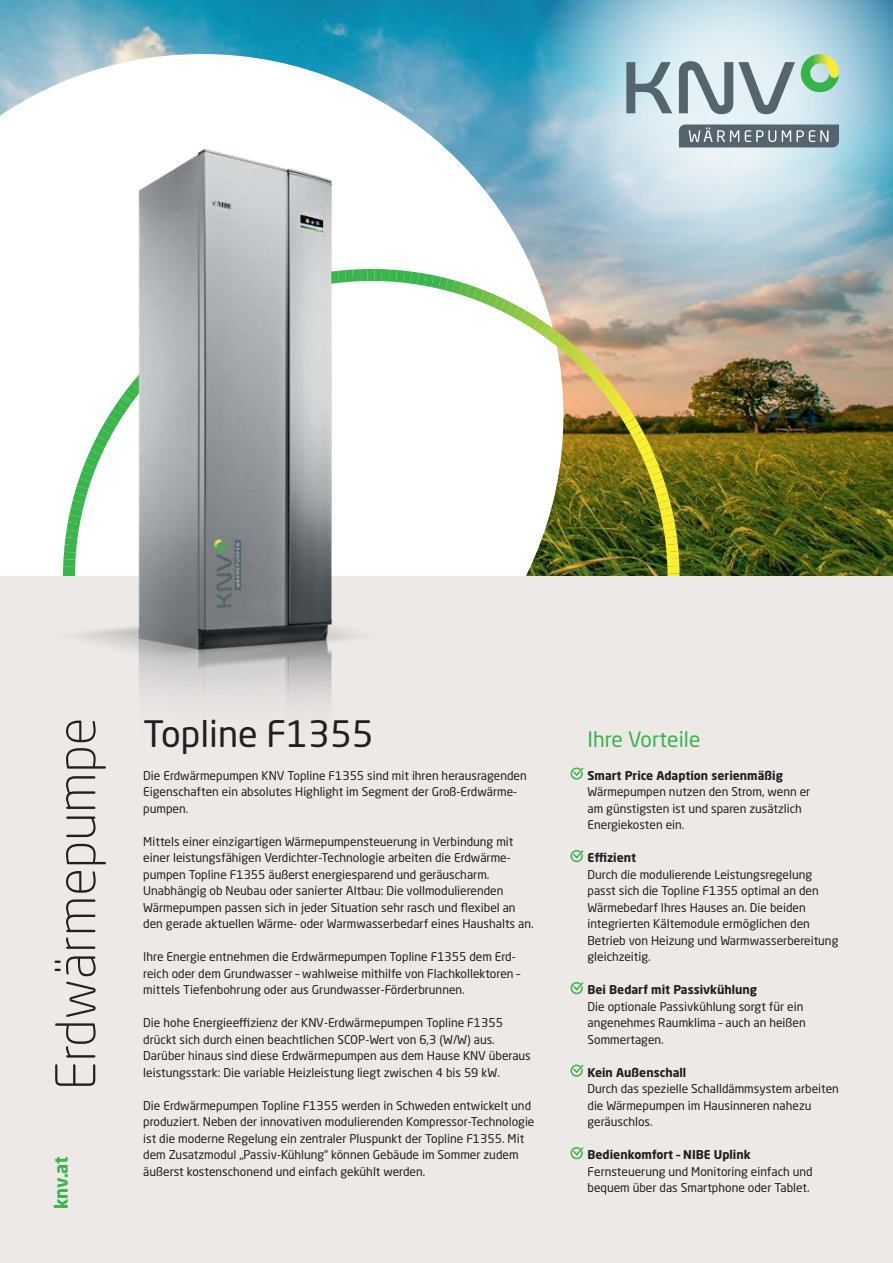
<style>
.page{position:relative;width:893px;height:1263px;background:#fff}
.page>*{position:absolute;margin:0;border:0;box-sizing:border-box;transform-origin:0 0}
.t1{font:300 54px "Neo Sans W1 G";color:#221f1f}
.t2{font:36px "Neo Sans W1 G";color:#221f1f}
.t3{font:21px "Neo Sans W1 G";color:#39b44b}
.t4{font:700 18px "Neo Sans W1 G";color:#39b44b}
.t5{font:12px/16.5px "Neo Sans W1 G";color:#221f1f}
.t6{font:700 12px "Neo Sans W1 G";color:#221f1f}
</style>
<div class="page">
<img style="left:0;top:0;width:893px;height:576px">
<svg style="left:0;top:54px;width:563px;height:522px"></svg>
<svg style="left:658px;top:500px;width:22px;height:76px"></svg>
<img style="left:656px;top:493px;width:14px;height:10px">
<img style="left:654px;top:486px;width:14px;height:10px">
<img style="left:652px;top:479px;width:14px;height:10px">
<svg style="left:650px;top:472px;width:13px;height:11px"></svg>
<img style="left:647px;top:465px;width:14px;height:11px">
<img style="left:644px;top:458px;width:14px;height:11px">
<img style="left:642px;top:451px;width:14px;height:12px">
<svg style="left:639px;top:444px;width:13px;height:12px"></svg>
<img style="left:635px;top:438px;width:14px;height:12px">
<img style="left:632px;top:431px;width:14px;height:12px">
<img style="left:629px;top:424px;width:14px;height:13px">
<img style="left:625px;top:418px;width:14px;height:12px">
<img style="left:621px;top:412px;width:14px;height:12px">
<img style="left:617px;top:405px;width:14px;height:13px">
<img style="left:613px;top:399px;width:14px;height:13px">
<img style="left:609px;top:393px;width:14px;height:13px">
<img style="left:604px;top:387px;width:14px;height:13px">
<img style="left:600px;top:381px;width:14px;height:13px">
<img style="left:595px;top:375px;width:14px;height:14px">
<img style="left:590px;top:369px;width:14px;height:14px">
<img style="left:585px;top:364px;width:14px;height:14px">
<img style="left:580px;top:358px;width:14px;height:14px">
<img style="left:574px;top:353px;width:14px;height:14px">
<img style="left:569px;top:348px;width:14px;height:14px">
<img style="left:563px;top:342px;width:14px;height:15px">
<img style="left:557px;top:337px;width:14px;height:15px">
<img style="left:551px;top:333px;width:14px;height:14px">
<svg style="left:539px;top:323px;width:20px;height:19px"></svg>
<img style="left:533px;top:319px;width:13px;height:14px">
<img style="left:526px;top:315px;width:13px;height:14px">
<img style="left:520px;top:311px;width:13px;height:14px">
<img style="left:513px;top:307px;width:13px;height:14px">
<img style="left:507px;top:303px;width:12px;height:14px">
<img style="left:500px;top:300px;width:12px;height:14px">
<img style="left:493px;top:296px;width:12px;height:14px">
<img style="left:487px;top:293px;width:11px;height:14px">
<img style="left:480px;top:290px;width:11px;height:14px">
<img style="left:473px;top:288px;width:11px;height:14px">
<img style="left:466px;top:285px;width:11px;height:14px">
<img style="left:463px;top:283px;width:7px;height:14px">
<svg style="left:430px;top:269px;width:33px;height:32px"></svg>
<div style="left:0;top:576px;width:893px;height:687px;background:#ede9e7"></div>
<svg style="left:570px;top:767px;width:14px;height:13px"></svg>
<svg style="left:570px;top:850px;width:14px;height:13px"></svg>
<svg style="left:570px;top:982px;width:14px;height:13px"></svg>
<svg style="left:570px;top:1064px;width:14px;height:13px"></svg>
<svg style="left:570px;top:1147px;width:14px;height:13px"></svg>
<img style="left:51px;top:136px;width:379px;height:575px">
<svg style="left:526px;top:0;width:367px;height:308px"></svg>
<svg style="left:626px;top:62px;width:46px;height:51px"></svg>
<svg style="left:679px;top:61px;width:116px;height:53px"></svg>
<svg style="left:679px;top:124px;width:160px;height:23px"></svg>
<img style="left:801px;top:54px;width:38px;height:14px">
<svg style="left:801px;top:68px;width:38px;height:24px"></svg>
<h1 class="t1" style="left:55px;top:1090px;width:374px;rotate:-90deg">Erdwärmepumpe</h1>
<h3 class="t4" style="left:54px;top:1209px;width:54px;rotate:-90deg">knv.at</h3>
<h2 class="t2" style="left:143px;top:713px;width:232px">Topline F1355</h2>
<p class="t5" style="left:143px;top:767px;width:385px">Die Erdwärmepumpen KNV Topline F1355 sind mit ihren herausragenden<br>Eigenschaften ein absolutes Highlight im Segment der Groß-Erdwärme&shy;pumpen.</p>
<p class="t5" style="left:143px;top:833px;width:392px">Mittels einer einzigartigen Wärmepumpensteuerung in Verbindung mit einer leistungsfähigen Verdichter-Technologie arbeiten die Erdwärme&shy;pumpen Topline F1355 äußerst energiesparend und geräuscharm.<br>Unabhängig ob Neubau oder sanierter Altbau: Die vollmodulierenden Wärmepumpen passen sich in jeder Situation sehr rasch und flexibel an den gerade aktuellen Wärme- oder Warmwasserbedarf eines Haushalts an.</p>
<p class="t5" style="left:143px;top:948px;width:378px">Ihre Energie entnehmen die Erdwärmepumpen Topline F1355 dem Erd&shy;reich oder dem Grundwasser – wahlweise mithilfe von Flachkollektoren – mittels Tiefenbohrung oder aus Grundwasser-Förderbrunnen.</p>
<p class="t5" style="left:143px;top:1014px;width:389px">Die hohe Energieeffizienz der KNV-Erdwärmepumpen Topline F1355 drückt sich durch einen beachtlichen SCOP-Wert von 6,3 (W/W) aus.<br>Darüber hinaus sind diese Erdwärmepumpen aus dem Hause KNV überaus leistungsstark: Die variable Heizleistung liegt zwischen 4 bis 59 kW.</p>
<p class="t5" style="left:143px;top:1097px;width:393px">Die Erdwärmepumpen Topline F1355 werden in Schweden entwickelt und produziert. Neben der innovativen modulierenden Kompressor-Technologie ist die moderne Regelung ein zentraler Pluspunkt der Topline F1355. Mit dem Zusatzmodul „Passiv-Kühlung“ können Gebäude im Sommer zudem äußerst kostenschonend und einfach gekühlt werden.</p>
<h3 class="t3" style="left:587px;top:727px;width:114px">Ihre Vorteile</h3>
<p class="t6" style="left:587px;top:770px;width:197px">Smart Price Adaption serienmäßig</p>
<p class="t5" style="left:587px;top:784px;width:224px">Wärmepumpen nutzen den Strom, wenn er am günstigsten ist und sparen zusätzlich<br>Energiekosten ein.</p>
<p class="t6" style="left:587px;top:853px;width:50px">Effizient</p>
<p class="t5" style="left:587px;top:866px;width:252px">Durch die modulierende Leistungsregelung passt sich die Topline F1355 optimal an den Wärmebedarf Ihres Hauses an. Die beiden integrierten Kältemodule ermöglichen den Betrieb von Heizung und Warmwasserbereitung gleichzeitig.</p>
<p class="t6" style="left:587px;top:985px;width:171px">Bei Bedarf mit Passivkühlung</p>
<p class="t5" style="left:587px;top:998px;width:220px">Die optionale Passivkühlung sorgt für ein angenehmes Raumklima – auch an heißen<br>Sommertagen.</p>
<p class="t6" style="left:587px;top:1067px;width:100px">Kein Außenschall</p>
<p class="t5" style="left:587px;top:1081px;width:253px">Durch das spezielle Schalldämmsystem arbeiten die Wärmepumpen im Hausinneren nahezu geräuschlos.</p>
<p class="t6" style="left:587px;top:1150px;width:165px">Bedienkomfort – NIBE Uplink</p>
<p class="t5" style="left:587px;top:1163px;width:227px">Fernsteuerung und Monitoring einfach und bequem über das Smartphone oder Tablet.</p>
</div>
